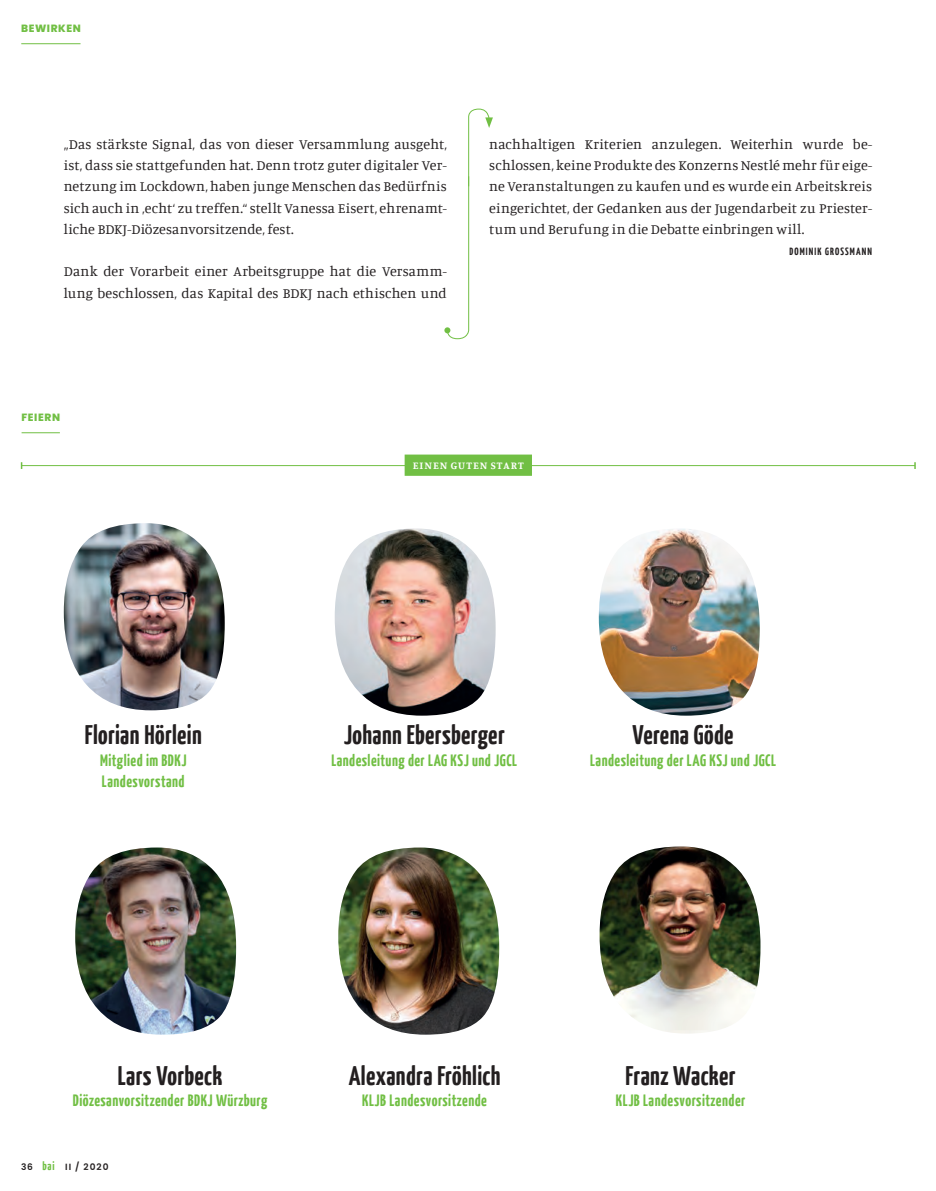
<style>
.page{position:relative;width:936px;height:1191px;background:#fff}
.page>*{position:absolute;margin:0;border:0;box-sizing:border-box;transform-origin:0 0}
.t1{font:700 27px "BDKJ";letter-spacing:.005em;color:#231f20}
.t2{font:700 16.5px/21px "BDKJ";letter-spacing:.015em;color:#71bf44}
.t3{font:14.25px/21.3px "Manuale";letter-spacing:.01em;color:#231f20;text-align:justify}
.t4{font:700 10.5px "BDKJ";letter-spacing:.1em;color:#231f20}
.t5{font:700 10.5px "Manuale";letter-spacing:.095em;color:#fff}
.t6{font:800 10.5px "Poppins";letter-spacing:.055em;color:#71bf44}
.t7{font:600 9px "Poppins";letter-spacing:.125em;color:#231f20}
.s1{font-family:"BDKJ";font-weight:700;font-size:12px;color:#71bf44}
</style>
<div class="page">
<hr style="left:21px;top:43px;width:59px;height:1px;background:#71bf44">
<hr style="left:22px;top:432px;width:38px;height:1px;background:#71bf44">
<hr style="left:22px;top:465px;width:892px;height:1px;background:#71bf44">
<div style="left:404px;top:454px;width:128px;height:22px;background:#71bf44"></div>
<img style="left:64px;top:523px;width:161px;height:187px">
<img style="left:338px;top:847px;width:161px;height:187px">
<img style="left:599px;top:846px;width:161px;height:187px">
<img style="left:75px;top:847px;width:161px;height:187px">
<img style="left:335px;top:528px;width:160px;height:187px">
<img style="left:598px;top:529px;width:161px;height:186px">
<svg style="left:444px;top:108px;width:49px;height:231px"></svg>
<p class="t6" style="left:21px;top:23px;width:61px">BEWIRKEN</p>
<p class="t3" style="left:64px;top:133px;width:384px">„Das stärkste Signal, das von dieser Versammlung ausgeht, ist, dass sie stattgefunden hat. Denn trotz guter digitaler Ver&shy;netzung im Lockdown, haben junge Menschen das Bedürfnis sich auch in ‚echt‘ zu treffen.“ stellt Vanessa Eisert, ehrenamt&shy;liche BDKJ-Diözesanvorsitzende, fest.</p>
<p class="t3" style="left:64px;top:260px;width:384px">Dank der Vorarbeit einer Arbeitsgruppe hat die Versamm&shy;lung beschlossen, das Kapital des BDKJ nach ethischen und</p>
<p class="t3" style="left:489px;top:133px;width:384px">nachhaltigen Kriterien anzulegen. Weiterhin wurde be&shy;schlossen, keine Produkte des Konzerns Nestlé mehr für eige&shy;ne Veranstaltungen zu kaufen und es wurde ein Arbeitskreis eingerichtet, der Gedanken aus der Jugendarbeit zu Priester&shy;tum und Berufung in die Debatte einbringen will.</p>
<p class="t4" style="left:789px;top:245px;width:84px">DOMINIK GROSSMANN</p>
<p class="t6" style="left:22px;top:411px;width:40px">FEIERN</p>
<h1 class="t1" style="left:85px;top:717px;width:119px">Florian Hörlein</h1>
<p class="t2" style="left:100px;top:748px;width:88px">Mitglied im BDKJ<br>Landesvorstand</p>
<p class="t5" style="left:413px;top:458px;width:112px">EINEN GUTEN START</p>
<h1 class="t1" style="left:344px;top:717px;width:163px">Johann Ebersberger</h1>
<p class="t2" style="left:331px;top:748px;width:187px">Landesleitung der LAG KSJ und JGCL</p>
<h1 class="t1" style="left:632px;top:717px;width:103px">Verena Göde</h1>
<p class="t2" style="left:590px;top:748px;width:187px">Landesleitung der LAG KSJ und JGCL</p>
<h1 class="t1" style="left:118px;top:1057px;width:106px">Lars Vorbeck</h1>
<p class="t2" style="left:73px;top:1089px;width:196px">Diözesanvorsitzender BDKJ Würzburg</p>
<p class="t7" style="left:21px;top:1161px;width:89px">36 <span class="s1">bai</span> II / 2020</p>
<h1 class="t1" style="left:349px;top:1057px;width:153px">Alexandra Fröhlich</h1>
<p class="t2" style="left:362px;top:1089px;width:126px">KLJB Landesvorsitzende</p>
<h1 class="t1" style="left:625px;top:1057px;width:112px">Franz Wacker</h1>
<p class="t2" style="left:616px;top:1089px;width:131px">KLJB Landesvorsitzender</p>
</div>
